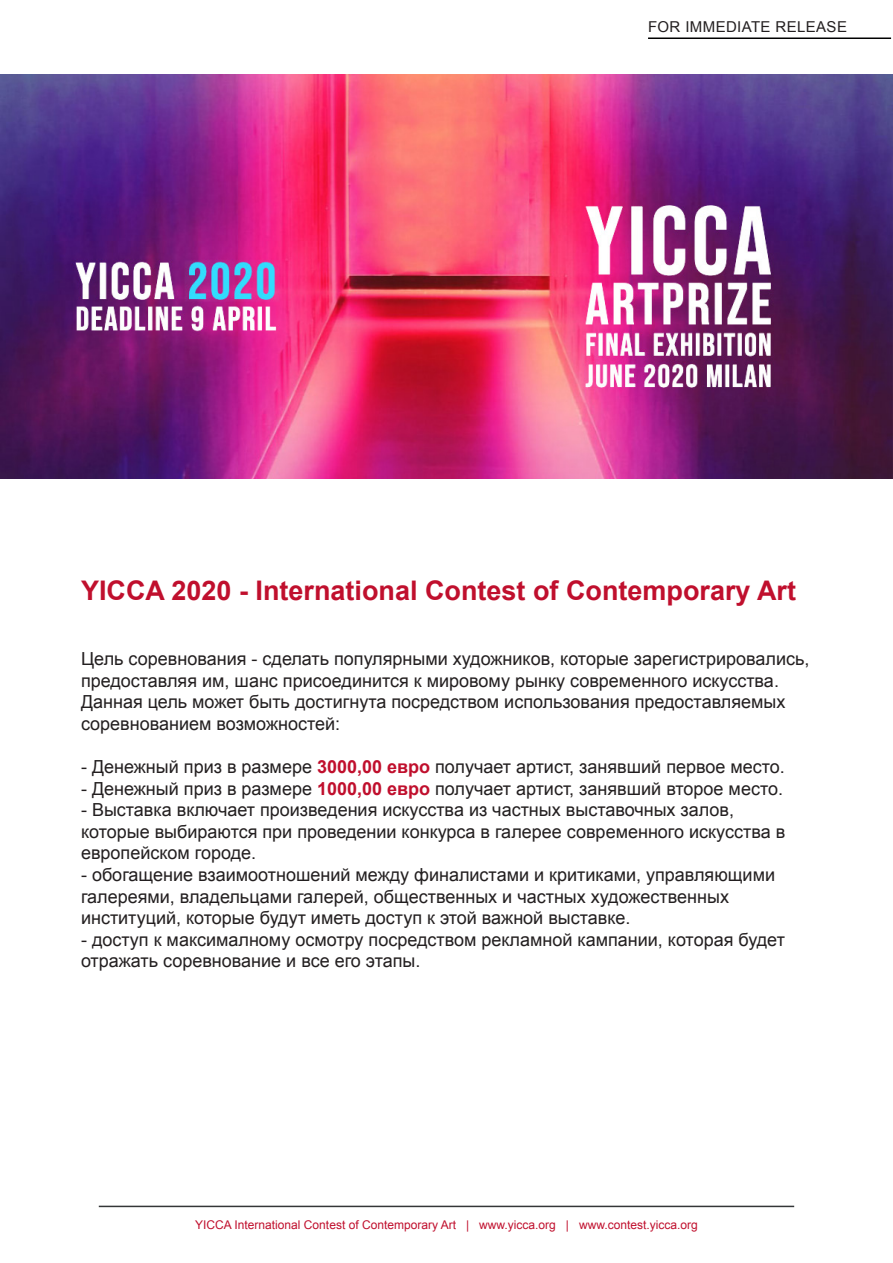
<style>
.page{position:relative;width:893px;height:1263px;background:#fff}
.page>*{position:absolute;margin:0;border:0;box-sizing:border-box;transform-origin:0 0}
.t1{font:700 27px "Arial";color:#c00f2d}
.t2{font:18px/21.6px "Arial";color:#231f20}
.t3{font:15px "Arial";letter-spacing:.025em;color:#231f20}
.t4{font:12px "Arial";color:#c00f2d}
.s1{font-weight:700;color:#c00f2d}
</style>
<div class="page">
<hr style="left:99px;top:1206px;width:695px;height:1px;background:#343638">
<hr style="left:648px;top:38px;width:243px;height:1px;background:#000">
<img style="left:0;top:74px;width:893px;height:404px">
<p class="t3" style="left:648px;top:17px;width:200px">FOR IMMEDIATE RELEASE</p>
<p class="t1" style="left:81px;top:573px;width:717px">YICCA 2020 - International Contest of Contemporary Art</p>
<p class="t2" style="left:81px;top:648px;width:730px">Цель соревнования - сделать популярными художников, которые зарегистрировались, предоставляя им, шанс присоединится к мировому рынку современного искусства.</p>
<p class="t2" style="left:81px;top:691px;width:706px">Данная цель может быть достигнута посредством использования предоставляемых соревнованием возможностей:</p>
<p class="t2" style="left:81px;top:756px;width:705px">- Денежный приз в размере <span class="s1">3000,00 евро</span> получает артист, занявший первое место.</p>
<p class="t2" style="left:81px;top:778px;width:703px">- Денежный приз в размере <span class="s1">1000,00 евро</span> получает артист, занявший второе место.</p>
<p class="t2" style="left:81px;top:799px;width:706px">- Выставка включает произведения искусства из частных выставочных залов, которые выбираются при проведении конкурса в галерее современного искусства в европейском городе.</p>
<p class="t2" style="left:81px;top:864px;width:696px">- обогащение взаимоотношений между финалистами и критиками, управляющими галереями, владельцами галерей, общественных и частных художественных институций, которыe будут иметь доступ к этой важной выставке.</p>
<p class="t2" style="left:81px;top:929px;width:705px">- доступ к максималному осмотру посредством рекламной кампании, которая будет отражать соревнование и все его этапы.</p>
<p class="t4" style="left:195px;top:1216px;width:504px">YICCA International Contest of Contemporary Art | www.yicca.org | www.contest.yicca.org</p>
</div>
